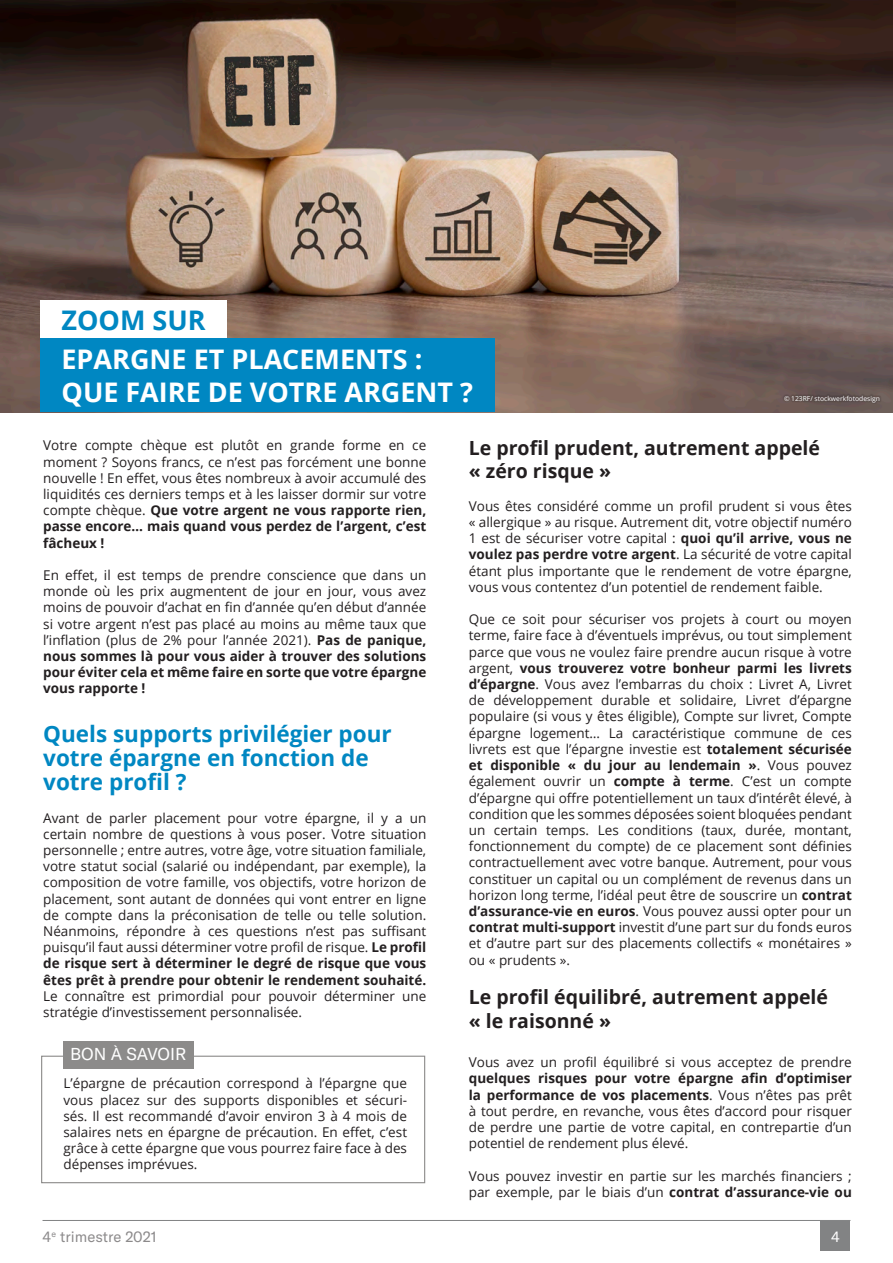
<style>
.page{position:relative;width:893px;height:1263px;background:#fff}
.page>*{position:absolute;margin:0;border:0;box-sizing:border-box;transform-origin:0 0}
.t1{font:700 27px/32.4px "Open Sans";color:#fff}
.t2{font:700 27px "Open Sans";color:#0087c2}
.PUCE_CARRE{font:700 22.5px/24px "Open Sans";color:#0087c2}
.PUCE_CARRE-2{font:700 19.5px/23.4px "Open Sans";color:#231f20}
.t3{font:16.95px "GT America";letter-spacing:-.01em;color:#fff}
.t4{font:15px "GT America";color:#8c8a8b}
.t5{font:15px "GT America";color:#fff}
.PUCE_CARRE-3{font:13.5px/16.2px "Open Sans";color:#231f20;text-align:justify}
.PUCE_CARRE-4{font:6.75px "Open Sans";color:#fff}
.s1{font-weight:700}
</style>
<div class="page">
<div style="left:820px;top:1221px;width:30px;height:29px;background:#828384"></div>
<hr style="left:43px;top:1220px;width:807px;height:1px;background:#828384">
<img style="left:0;top:0;width:893px;height:412px">
<div style="left:40px;top:338px;width:454px;height:74px;background:#0087c2"></div>
<div style="left:40px;top:301px;width:187px;height:37px;background:#fff"></div>
<div style="left:782px;top:394px;width:99px;height:10px;background:#231f20;opacity:.21"></div>
<div style="left:41px;top:1056px;width:384px;height:127px;border:1px solid #8c8b8a"></div>
<div style="left:63px;top:1041px;width:130px;height:27px;background:#8c8b8a"></div>
<p class="t2" style="left:62px;top:301px;width:146px">ZOOM SUR</p>
<p class="t1" style="left:62px;top:343px;width:413px">EPARGNE ET PLACEMENTS :<br>QUE FAIRE DE VOTRE ARGENT ?</p>
<p class="PUCE_CARRE-4" style="left:784px;top:394px;width:98px">© 123RF/ stockwerkfotodesign</p>
<p class="PUCE_CARRE-3" style="left:43px;top:437px;width:385px">Votre compte chèque est plutôt en grande forme en ce moment ? Soyons francs, ce n’est pas forcément une bonne nouvelle ! En effet, vous êtes nombreux à avoir accumulé des liquidités ces derniers temps et à les laisser dormir sur votre compte chèque. <span class="s1">Que votre argent ne vous rapporte rien, passe encore… mais quand vous perdez de l’argent, c’est fâcheux !</span></p>
<p class="PUCE_CARRE-3" style="left:43px;top:567px;width:385px">En effet, il est temps de prendre conscience que dans un monde où les prix augmentent de jour en jour, vous avez moins de pouvoir d’achat en fin d’année qu’en début d’année si votre argent n’est pas placé au moins au même taux que l’inflation (plus de 2% pour l’année 2021). <span class="s1">Pas de panique, nous sommes là pour vous aider à trouver des solutions pour éviter cela et même faire en sorte que votre épargne vous rapporte !</span></p>
<p class="PUCE_CARRE" style="left:43px;top:721px;width:350px">Quels supports privilégier pour votre épargne en fonction de votre profil ?</p>
<p class="PUCE_CARRE-3" style="left:43px;top:809px;width:385px">Avant de parler placement pour votre épargne, il y a un certain nombre de questions à vous poser. Votre situation personnelle ; entre autres, votre âge, votre situation familiale, votre statut social (salarié ou indépendant, par exemple), la composition de votre famille, vos objectifs, votre horizon de placement, sont autant de données qui vont entrer en ligne de compte dans la préconisation de telle ou telle solution.<br>Néanmoins, répondre à ces questions n’est pas suffisant puisqu’il faut aussi déterminer votre profil de risque. <span class="s1">Le profil de risque sert à déterminer le degré de risque que vous êtes prêt à prendre pour obtenir le rendement souhaité.<br></span>Le connaître est primordial pour pouvoir déterminer une stratégie d’investissement personnalisée.</p>
<p class="t3" style="left:70px;top:1044px;width:118px">BON À SAVOIR</p>
<p class="PUCE_CARRE-3" style="left:63px;top:1075px;width:345px">L’épargne de précaution correspond à l’épargne que vous placez sur des supports disponibles et sécuri&shy;sés. Il est recommandé d’avoir environ 3 à 4 mois de salaires nets en épargne de précaution. En effet, c’est grâce à cette épargne que vous pourrez faire face à des dépenses imprévues.</p>
<p class="PUCE_CARRE-2" style="left:469px;top:436px;width:353px">Le profil prudent, autrement appelé « zéro risque »</p>
<p class="PUCE_CARRE-3" style="left:469px;top:497px;width:385px">Vous êtes considéré comme un profil prudent si vous êtes « allergique » au risque. Autrement dit, votre objectif numéro 1 est de sécuriser votre capital : <span class="s1">quoi qu’il arrive, vous ne voulez pas perdre votre argent</span>. La sécurité de votre capital étant plus importante que le rendement de votre épargne, vous vous contentez d’un potentiel de rendement faible.</p>
<p class="PUCE_CARRE-3" style="left:469px;top:611px;width:385px">Que ce soit pour sécuriser vos projets à court ou moyen terme, faire face à d’éventuels imprévus, ou tout simplement parce que vous ne voulez faire prendre aucun risque à votre argent, <span class="s1">vous trouverez votre bonheur parmi les livrets d’épargne</span>. Vous avez l’embarras du choix : Livret A, Livret de développement durable et solidaire, Livret d’épargne populaire (si vous y êtes éligible), Compte sur livret, Compte épargne logement… La caractéristique commune de ces livrets est que l’épargne investie est <span class="s1">totalement sécurisée et disponible « du jour au lendemain »</span>. Vous pouvez également ouvrir un <span class="s1">compte à terme</span>. C’est un compte d’épargne qui offre potentiellement un taux d’intérêt élevé, à condition que les sommes déposées soient bloquées pendant un certain temps. Les conditions (taux, durée, montant, fonctionnement du compte) de ce placement sont définies contractuellement avec votre banque. Autrement, pour vous constituer un capital ou un complément de revenus dans un horizon long terme, l’idéal peut être de souscrire un <span class="s1">contrat d’assurance-vie en euros</span>. Vous pouvez aussi opter pour un <span class="s1">contrat multi-support</span> investit d’une part sur du fonds euros et d’autre part sur des placements collectifs « monétaires » ou « prudents ».</p>
<p class="PUCE_CARRE-2" style="left:469px;top:985px;width:361px">Le profil équilibré, autrement appelé « le raisonné »</p>
<p class="PUCE_CARRE-3" style="left:469px;top:1054px;width:385px">Vous avez un profil équilibré si vous acceptez de prendre <span class="s1">quelques risques pour votre épargne afin d’optimiser la performance de vos placements</span>. Vous n’êtes pas prêt à tout perdre, en revanche, vous êtes d’accord pour risquer de perdre une partie de votre capital, en contrepartie d’un potentiel de rendement plus élevé.</p>
<p class="PUCE_CARRE-3" style="left:469px;top:1167px;width:385px">Vous pouvez investir en partie sur les marchés financiers ; par exemple, par le biais d’un <span class="s1">contrat d’assurance-vie ou</span></p>
<p class="t4" style="left:43px;top:1228px;width:116px">4<sup>e</sup> trimestre 2021</p>
<p class="t5" style="left:831px;top:1227px;width:10px">4</p>
</div>
